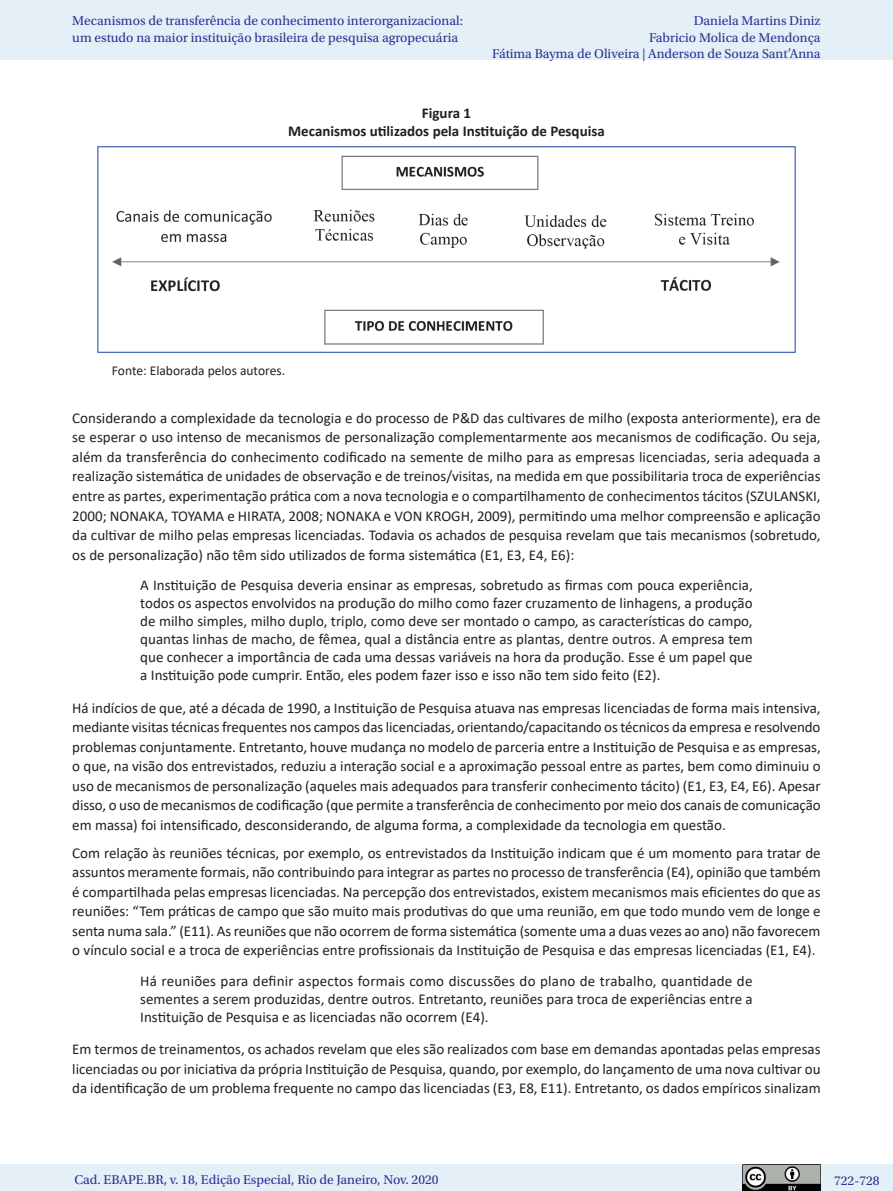
<style>
.page{position:relative;width:893px;height:1191px;background:#fff}
.page>*{position:absolute;margin:0;border:0;box-sizing:border-box;transform-origin:0 0}
._06_0_texto{font:15px/19.5px "Calibri";color:#231f20;text-align:justify}
._06_2_citação{font:15px/18px "Calibri";color:#231f20;text-align:justify}
._08_2_tabela_titulo{font:700 15px/18px "Calibri";color:#231f20;text-align:center}
.t1{font:13.5px/16.5px "Utopia Std";color:#2b3393}
._00__fonte_legenda_f{font:13.5px "Calibri";color:#231f20}
</style>
<div class="page">
<div style="left:0;top:0;width:893px;height:60px;background:#e4eff8"></div>
<div style="left:0;top:1164px;width:893px;height:27px;background:#e4eff8"></div>
<img style="left:743px;top:1164px;width:78px;height:27px">
<img style="left:112px;top:155px;width:668px;height:190px">
<div style="left:97px;top:146px;width:698px;height:207px;border:1px solid #1342a8"></div>
<p class="t1" style="left:72px;top:13px;width:392px">Mecanismos de transferência de conhecimento interorganizacional: um estudo na maior instituição brasileira de pesquisa agropecuária</p>
<p class="t1" style="left:492px;top:13px;width:330px;text-align:right">Daniela Martins Diniz<br>Fabricio Molica de Mendonça<br>Fátima Bayma de Oliveira | Anderson de Souza Sant’Anna</p>
<p class="_08_2_tabela_titulo" style="left:288px;top:103px;width:318px">Figura 1<br>Mecanismos utilizados pela Instituição de Pesquisa</p>
<p class="_00__fonte_legenda_f" style="left:112px;top:361px;width:175px">Fonte: Elaborada pelos autores.</p>
<p class="_06_0_texto" style="left:72px;top:408px;width:750px">Considerando a complexidade da tecnologia e do processo de P&amp;D das cultivares de milho (exposta anteriormente), era de se esperar o uso intenso de mecanismos de personalização complementarmente aos mecanismos de codificação. Ou seja, além da transferência do conhecimento codificado na semente de milho para as empresas licenciadas, seria adequada a realização sistemática de unidades de observação e de treinos/visitas, na medida em que possibilitaria troca de experiências entre as partes, experimentação prática com a nova tecnologia e o compartilhamento de conhecimentos tácitos (SZULANSKI, 2000; NONAKA, TOYAMA e HIRATA, 2008; NONAKA e VON KROGH, 2009), permitindo uma melhor compreensão e aplicação da cultivar de milho pelas empresas licenciadas. Todavia os achados de pesquisa revelam que tais mecanismos (sobretudo, os de personalização) não têm sido utilizados de forma sistemática (E1, E3, E4, E6):</p>
<p class="_06_2_citação" style="left:140px;top:576px;width:614px">A Instituição de Pesquisa deveria ensinar as empresas, sobretudo as firmas com pouca experiência, todos os aspectos envolvidos na produção do milho como fazer cruzamento de linhagens, a produção de milho simples, milho duplo, triplo, como deve ser montado o campo, as características do campo, quantas linhas de macho, de fêmea, qual a distância entre as plantas, dentre outros. A empresa tem que conhecer a importância de cada uma dessas variáveis na hora da produção. Esse é um papel que a Instituição pode cumprir. Então, eles podem fazer isso e isso não tem sido feito (E2).</p>
<p class="_06_0_texto" style="left:72px;top:697px;width:750px">Há indícios de que, até a década de 1990, a Instituição de Pesquisa atuava nas empresas licenciadas de forma mais intensiva, mediante visitas técnicas frequentes nos campos das licenciadas, orientando/capacitando os técnicos da empresa e resolvendo problemas conjuntamente. Entretanto, houve mudança no modelo de parceria entre a Instituição de Pesquisa e as empresas, o que, na visão dos entrevistados, reduziu a interação social e a aproximação pessoal entre as partes, bem como diminuiu o uso de mecanismos de personalização (aqueles mais adequados para transferir conhecimento tácito) (E1, E3, E4, E6). Apesar disso, o uso de mecanismos de codificação (que permite a transferência de conhecimento por meio dos canais de comunicação em massa) foi intensificado, desconsiderando, de alguma forma, a complexidade da tecnologia em questão.</p>
<p class="_06_0_texto" style="left:72px;top:842px;width:750px">Com relação às reuniões técnicas, por exemplo, os entrevistados da Instituição indicam que é um momento para tratar de assuntos meramente formais, não contribuindo para integrar as partes no processo de transferência (E4), opinião que também é compartilhada pelas empresas licenciadas. Na percepção dos entrevistados, existem mecanismos mais eficientes do que as reuniões: “Tem práticas de campo que são muito mais produtivas do que uma reunião, em que todo mundo vem de longe e senta numa sala.” (E11). As reuniões que não ocorrem de forma sistemática (somente uma a duas vezes ao ano) não favorecem o vínculo social e a troca de experiências entre profissionais da Instituição de Pesquisa e das empresas licenciadas (E1, E4).</p>
<p class="_06_2_citação" style="left:140px;top:971px;width:614px">Há reuniões para definir aspectos formais como discussões do plano de trabalho, quantidade de sementes a serem produzidas, dentre outros. Entretanto, reuniões para troca de experiências entre a Instituição de Pesquisa e as licenciadas não ocorrem (E4).</p>
<p class="_06_0_texto" style="left:72px;top:1039px;width:750px">Em termos de treinamentos, os achados revelam que eles são realizados com base em demandas apontadas pelas empresas licenciadas ou por iniciativa da própria Instituição de Pesquisa, quando, por exemplo, do lançamento de uma nova cultivar ou da identificação de um problema frequente no campo das licenciadas (E3, E8, E11). Entretanto, os dados empíricos sinalizam</p>
<p class="t1" style="left:74px;top:1171px;width:366px">Cad. EBAPE.BR, v. 18, Edição Especial, Rio de Janeiro, Nov. 2020</p>
<p class="t1" style="left:834px;top:1172px;width:47px">722-728</p>
</div>
